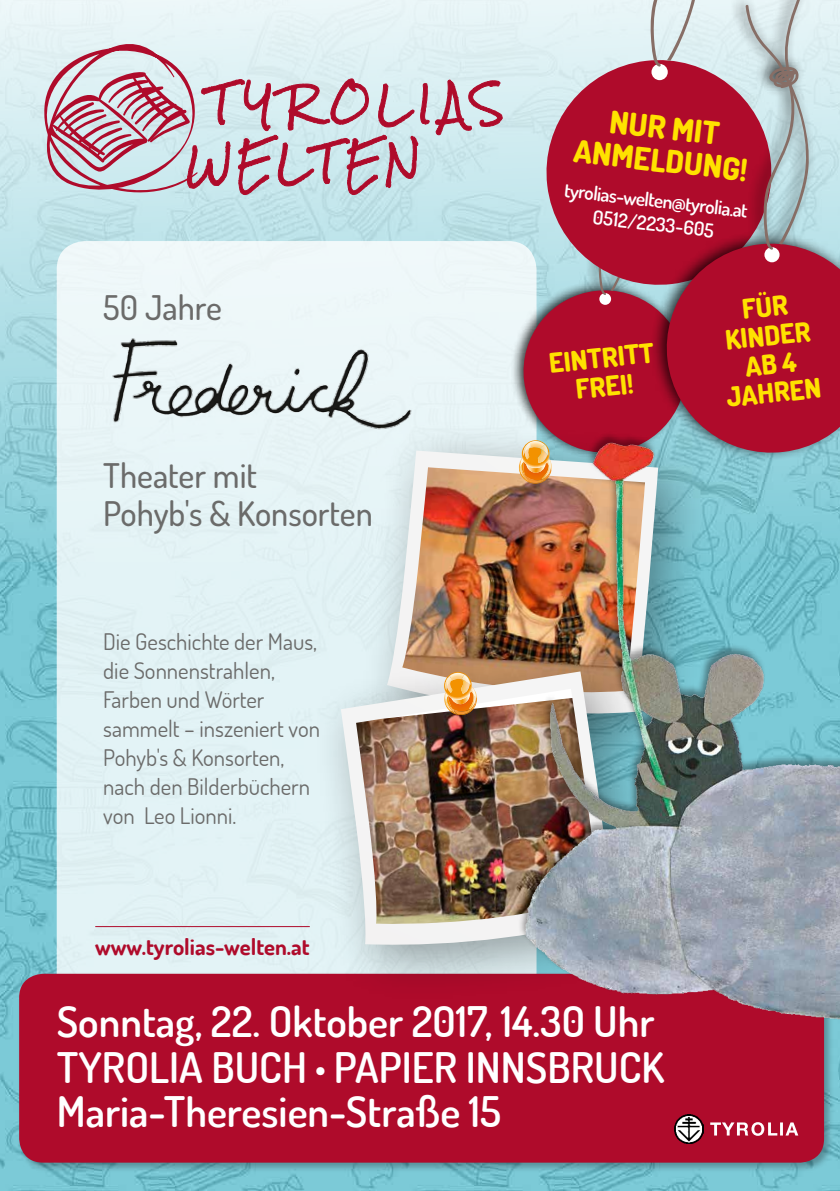
<style>
.page{position:relative;width:840px;height:1191px;background:#fff}
.page>*{position:absolute;margin:0;border:0;box-sizing:border-box;transform-origin:0 0}
.t1{font:600 42px/45.2px "Dosis";color:#fff}
.t2{font:500 34px/38px "Dosis";color:#6b6b6a}
.t3{font:800 31.2px/33px "Dosis";color:#ffe200;text-align:center}
.t4{font:800 27px/28.6px "Dosis";color:#ffe200;text-align:center}
.t5{font:22.8px/29px "Dosis";color:#6b6b6a}
.t6{font:700 22.6px "Dosis";color:#af0b2b}
.t7{font:600 19.4px/23.6px "Dosis";color:#fff;text-align:center}
.s1{font-family:"Helvetica Neue LT Std";font-weight:700;font-stretch:condensed}
</style>
<div class="page">
<img style="left:0;top:562px;width:839px;height:629px">
<svg style="left:0;top:0;width:518px;height:562px;background:#c1e3e9"></svg>
<div style="left:57px;top:241px;width:479px;height:760px;background:#e3f3f6;border-radius:28px"></div>
<div style="left:17px;top:971px;width:816px;height:201px;background:#000;opacity:.28"></div>
<div style="left:19px;top:973px;width:804px;height:189px;background:#af0b2b;border-radius:24px"></div>
<svg style="left:710px;top:1122px;width:87px;height:13px"></svg>
<img style="left:674px;top:1114px;width:29px;height:29px">
<svg style="left:0;top:0;width:214px;height:216px;background:#d9e6eb"></svg>
<svg style="left:49px;top:71px;width:453px;height:124px;background:#c8b8c2"></svg>
<hr style="left:95px;top:926px;width:214px;height:1px;background:#af0b2b">
<div style="left:510px;top:81px;width:181px;height:379px;background:#000;opacity:.75"></div>
<svg style="left:387px;top:450px;width:87px;height:191px"></svg>
<img style="left:402px;top:467px;width:72px;height:174px">
<svg style="left:518px;top:0;width:321px;height:281px;background:#bd7b8c"></svg>
<div style="left:310px;top:641px;width:358px;height:360px;background:#000;opacity:.36"></div>
<svg style="left:340px;top:671px;width:134px;height:276px"></svg>
<img style="left:356px;top:698px;width:118px;height:227px">
<svg style="left:443px;top:672px;width:31px;height:43px"></svg>
<img style="left:109px;top:328px;width:303px;height:102px">
<img style="left:474px;top:281px;width:365px;height:831px">
<h2 class="t2" style="left:103px;top:287px;width:120px">50 Jahre</h2>
<h2 class="t2" style="left:103px;top:456px;width:271px">Theater mit<br>Pohyb's &amp; Konsorten</h2>
<p class="t5" style="left:103px;top:626px;width:218px">Die Geschichte der Maus, die Sonnenstrahlen,<br>Farben und Wörter sammelt – inszeniert von<br>Pohyb's &amp; Konsorten, nach den Bilderbüchern von Leo Lionni.</p>
<p class="t6" style="left:95px;top:932px;width:216px">www.tyrolias-welten.at</p>
<h3 class="t3" style="left:579px;top:101px;width:175px;rotate:6deg">NUR MIT<br>ANMELDUNG!</h3>
<p class="t7" style="left:565px;top:178px;width:186px;rotate:6deg">tyrolias-welten@tyrolia.at<br>0512/2233-605</p>
<p class="t4" style="left:547px;top:349px;width:107px;rotate:-6deg">EINTRITT<br>FREI!</p>
<p class="t4" style="left:716px;top:297px;width:96px;rotate:-6deg">FÜR<br>KINDER<br>AB 4<br>JAHREN</p>
<h1 class="t1" style="left:57px;top:998px;width:609px">Sonntag, 22. Oktober 2017, 14.30 Uhr<br>TYROLIA BUCH <span class="s1">∙</span> PAPIER INNSBRUCK<br>Maria-Theresien-Straße 15</h1>
</div>
